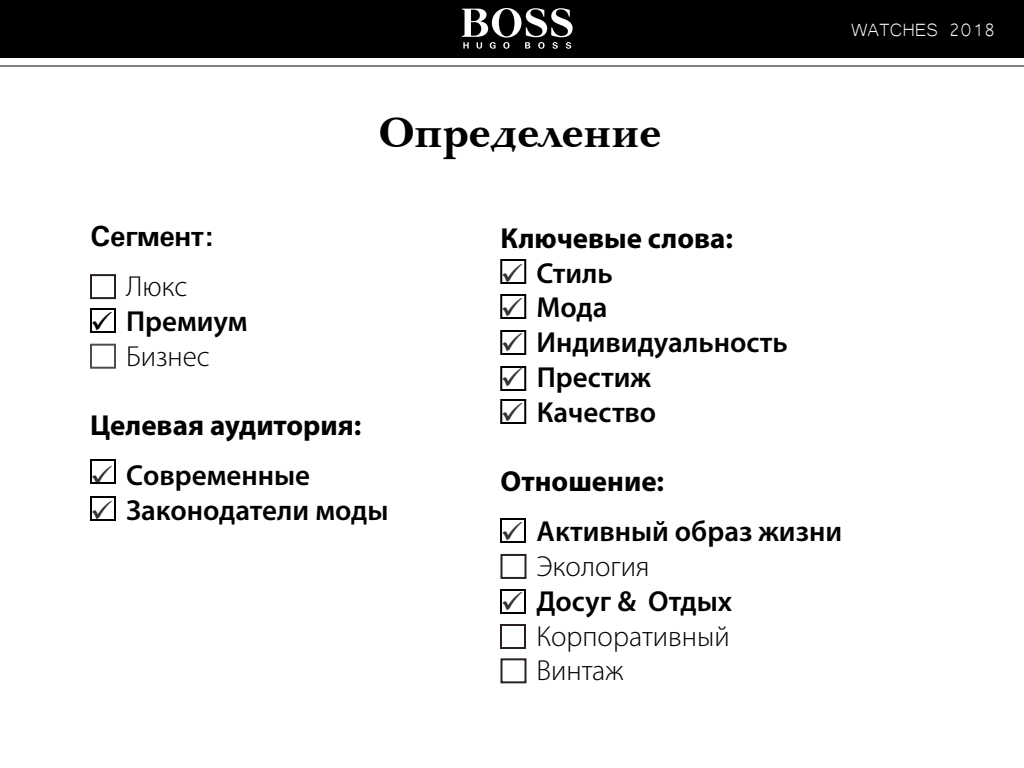
<style>
.page{position:relative;width:1024px;height:768px;background:#fff}
.page>*{position:absolute;margin:0;border:0;box-sizing:border-box;transform-origin:0 0}
.t1{font:700 43px "Baskerville BT";color:#000}
.t2{font:600 29px/34.8px "Myriad Pro";color:#000;text-align:center}
.t3{font:700 29px "Myriad Pro";color:#000}
.t4{font:300 29px/34.8px "Myriad Pro";color:#000;text-align:justify}
.t5{font:700 29px "Univers";color:#000}
.t6{font:23px "Microsoft Yi Baiti";color:#fff}
.s1{font-weight:300}
.s2{color:#333}
.s3{font-weight:600}
</style>
<div class="page">
<div style="left:0;top:0;width:1024px;height:58px;background:#000"></div>
<svg style="left:462px;top:8px;width:111px;height:41px"></svg>
<hr style="left:0;top:66px;width:1024px;height:1px;background:#000">
<div style="left:90px;top:308px;width:26px;height:25px;border:2px solid #000"></div>
<div style="left:90px;top:274px;width:26px;height:25px;border:2px solid #28211f"></div>
<div style="left:90px;top:344px;width:26px;height:25px;border:2px solid #4d4d4d"></div>
<div style="left:500px;top:554px;width:26px;height:25px;border:2px solid #28211f"></div>
<div style="left:500px;top:658px;width:26px;height:25px;border:2px solid #28211f"></div>
<div style="left:90px;top:459px;width:26px;height:25px;border:2px solid #000"></div>
<div style="left:90px;top:496px;width:26px;height:25px;border:2px solid #000"></div>
<div style="left:500px;top:259px;width:26px;height:25px;border:2px solid #000"></div>
<div style="left:500px;top:294px;width:26px;height:25px;border:2px solid #000"></div>
<div style="left:500px;top:330px;width:26px;height:25px;border:2px solid #000"></div>
<div style="left:500px;top:366px;width:26px;height:25px;border:2px solid #000"></div>
<div style="left:500px;top:518px;width:26px;height:25px;border:2px solid #000"></div>
<div style="left:500px;top:589px;width:26px;height:25px;border:2px solid #000"></div>
<div style="left:500px;top:399px;width:26px;height:25px;border:2px solid #000"></div>
<div style="left:500px;top:624px;width:26px;height:25px;border:2px solid #28211f"></div>
<p class="t6" style="left:851px;top:16px;width:146px">WATCHES 2018</p>
<h1 class="t1" style="left:379px;top:103px;width:284px">Определение</h1>
<p class="t5" style="left:90px;top:218px;width:125px">Сегмент:</p>
<p class="t4" style="left:126px;top:270px;width:63px">Люкс</p>
<p class="t2" style="left:90px;top:303px;width:159px">✓ Премиум<br><span class="s1">Бизнес</span></p>
<p class="t3" style="left:90px;top:407px;width:273px">Целевая аудитория:</p>
<p class="t2" style="left:90px;top:457px;width:222px"><span class="s2">✓</span> Cовременные</p>
<p class="t2" style="left:90px;top:492px;width:300px"><span class="s2">✓</span> Законодатели моды</p>
<p class="t3" style="left:501px;top:219px;width:234px">Ключевые слова:</p>
<p class="t2" style="left:501px;top:255px;width:114px"><span class="s2">✓</span> Стиль</p>
<p class="t2" style="left:501px;top:289px;width:109px"><span class="s2">✓</span> Мода</p>
<p class="t2" style="left:501px;top:324px;width:289px"><span class="s2">✓</span> Индивидуальность</p>
<p class="t2" style="left:501px;top:359px;width:152px"><span class="s2">✓</span> Престиж</p>
<p class="t2" style="left:501px;top:394px;width:157px"><span class="s2">✓</span> Качество</p>
<p class="t3" style="left:501px;top:463px;width:165px">Отношение:</p>
<p class="t2" style="left:537px;top:513px;width:307px;text-align:left;text-indent:-36px"><span class="s2">✓</span> Активный образ жизни<br><span class="s1">Экология</span></p>
<p class="t4" style="left:536px;top:584px;width:197px;text-indent:-36px"><span class="s2">✓</span> <span class="s3">Досуг &amp; Отдых </span>Корпоративный Винтаж</p>
</div>
